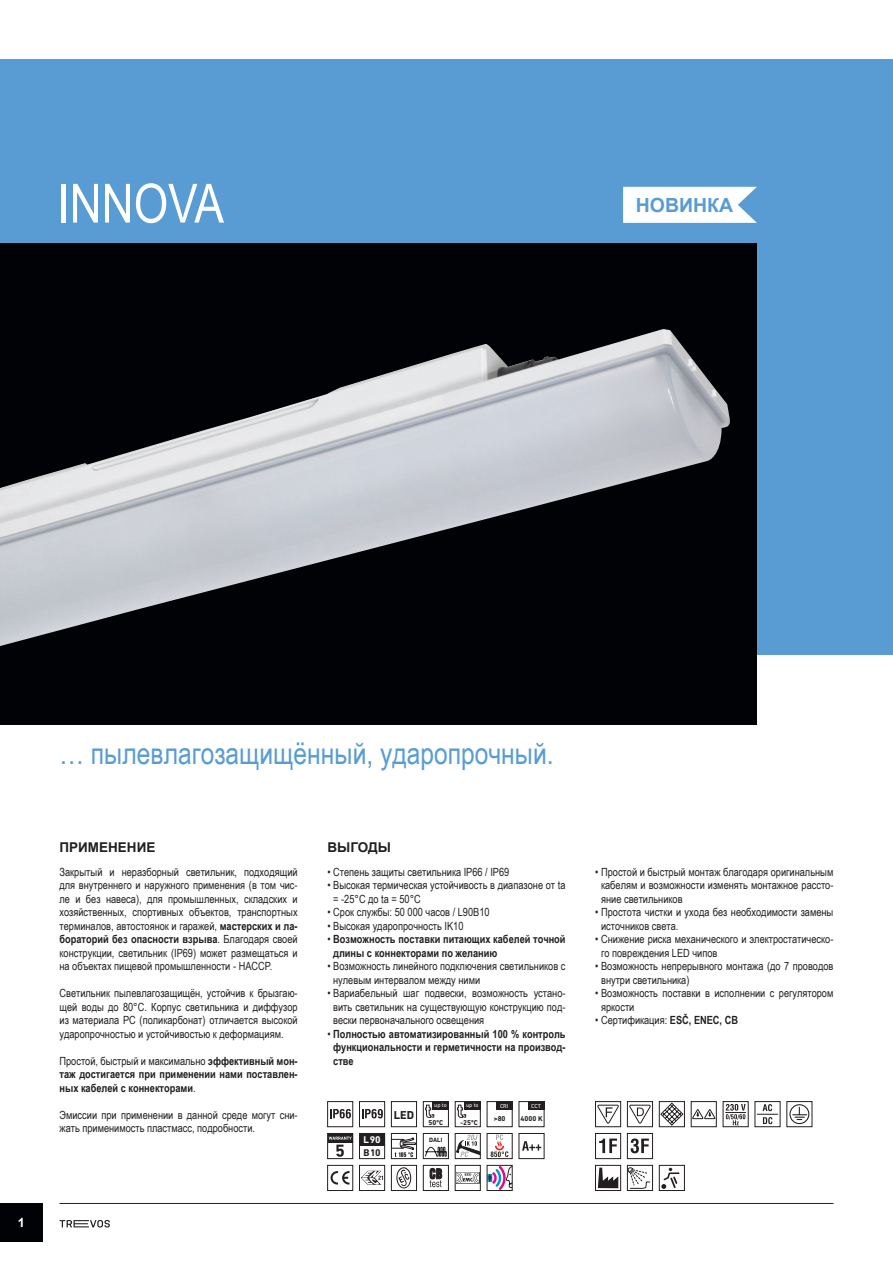
<style>
.page{position:relative;width:893px;height:1263px;background:#fff}
.page>*{position:absolute;margin:0;border:0;box-sizing:border-box;transform-origin:0 0}
.H2_-_UVOD_-_bílá__vy{font:54px "Arial Narrow";color:#fff}
.H3_-_Headliny{font:30px "Arial Narrow";color:#599cd4}
.Novinka_-_úvody{font:700 19.5px "Arial";color:#599cd4}
.H5_-_klasicke_nadpis{font:700 13.5px "Arial";color:#231f20}
.Cislovani{font:700 12.75px "Arial";color:#fff}
.t1{font:700 11.7px "DIN Next LT Pro";color:#231f20}
.Produkt_-_Odrazky{font:11.25px/13.5px "Arial Narrow";color:#231f20}
.Produkt_-_Odstavec_b{font:11.25px/13.5px "Arial Narrow";color:#231f20;text-align:justify}
.Produkt_-_Odrazky-2{font:700 11.25px/13.5px "Arial Narrow";color:#231f20}
.Produkt_-_Odstavec_b-2{font:700 11.25px/13.5px "Arial Narrow";color:#231f20;text-align:justify}
.t2{font:700 9.9px "DIN Next LT Pro";color:#231f20}
.t3{font:700 9.9px "DIN Next LT Pro";color:#fff}
.t4{font:700 7.05px "DIN Next LT Pro";color:#231f20}
.t5{font:700 6.3px "DIN Next LT Pro";color:#231f20}
.t6{font:5.85px "DIN Next LT Pro";color:#fff}
.s1{font-weight:700}
.s2{font-weight:400}
</style>
<div class="page">
<hr style="left:60px;top:1203px;width:773px;height:1px;background:#231f20">
<div style="left:0;top:1203px;width:43px;height:39px;background:#010205"></div>
<svg style="left:60px;top:1220px;width:50px;height:7px"></svg>
<div style="left:0;top:60px;width:893px;height:595px;background:#599cd4"></div>
<svg style="left:457px;top:1135px;width:21px;height:22px"></svg>
<div style="left:455px;top:1133px;width:25px;height:26px;border:1px solid #231f20"></div>
<svg style="left:491px;top:1135px;width:17px;height:22px"></svg>
<div style="left:487px;top:1133px;width:25px;height:26px;border:1px solid #231f20"></div>
<svg style="left:522px;top:1141px;width:19px;height:9px"></svg>
<div style="left:519px;top:1133px;width:25px;height:26px;border:1px solid #231f20"></div>
<svg style="left:597px;top:1104px;width:22px;height:20px"></svg>
<div style="left:595px;top:1101px;width:26px;height:26px;border:1px solid #231f20"></div>
<svg style="left:661px;top:1103px;width:22px;height:22px"></svg>
<div style="left:659px;top:1101px;width:26px;height:26px;border:1px solid #231f20"></div>
<svg style="left:693px;top:1109px;width:21px;height:10px"></svg>
<div style="left:691px;top:1101px;width:25px;height:26px;border:1px solid #231f20"></div>
<svg style="left:726px;top:1104px;width:20px;height:21px"></svg>
<div style="left:723px;top:1101px;width:25px;height:26px;border:1px solid #231f20"></div>
<svg style="left:757px;top:1104px;width:21px;height:20px"></svg>
<div style="left:755px;top:1101px;width:25px;height:26px;border:1px solid #231f20"></div>
<svg style="left:789px;top:1104px;width:21px;height:21px"></svg>
<div style="left:787px;top:1101px;width:25px;height:26px;border:1px solid #231f20"></div>
<svg style="left:597px;top:1176px;width:22px;height:13px"></svg>
<svg style="left:598px;top:1167px;width:20px;height:21px"></svg>
<div style="left:595px;top:1165px;width:26px;height:26px;border:1px solid #231f20"></div>
<svg style="left:629px;top:1167px;width:21px;height:22px"></svg>
<div style="left:627px;top:1165px;width:26px;height:26px;border:1px solid #231f20"></div>
<svg style="left:661px;top:1168px;width:19px;height:21px"></svg>
<div style="left:659px;top:1165px;width:26px;height:26px;border:1px solid #231f20"></div>
<svg style="left:489px;top:1167px;width:21px;height:22px"></svg>
<div style="left:487px;top:1165px;width:25px;height:26px;border:1px solid #231f20"></div>
<svg style="left:631px;top:1138px;width:18px;height:15px"></svg>
<div style="left:627px;top:1133px;width:26px;height:26px;border:1px solid #231f20"></div>
<svg style="left:599px;top:1138px;width:18px;height:15px"></svg>
<div style="left:595px;top:1133px;width:26px;height:26px;border:1px solid #231f20"></div>
<svg style="left:331px;top:1171px;width:18px;height:13px"></svg>
<div style="left:327px;top:1165px;width:26px;height:26px;border:1px solid #231f20"></div>
<svg style="left:361px;top:1171px;width:22px;height:14px"></svg>
<div style="left:359px;top:1165px;width:26px;height:26px;border:1px solid #231f20"></div>
<svg style="left:396px;top:1167px;width:16px;height:21px"></svg>
<div style="left:391px;top:1165px;width:26px;height:26px;border:1px solid #231f20"></div>
<div style="left:391px;top:1101px;width:26px;height:26px;border:1px solid #231f20"></div>
<div style="left:328px;top:1134px;width:25px;height:9px;background:#231f20"></div>
<svg style="left:329px;top:1136px;width:22px;height:21px"></svg>
<div style="left:327px;top:1133px;width:26px;height:26px;border:1px solid #231f20"></div>
<svg style="left:330px;top:1109px;width:21px;height:9px"></svg>
<div style="left:327px;top:1101px;width:26px;height:26px;border:1px solid #231f20"></div>
<svg style="left:362px;top:1109px;width:21px;height:9px"></svg>
<div style="left:359px;top:1101px;width:26px;height:26px;border:1px solid #231f20"></div>
<div style="left:432px;top:1101px;width:16px;height:9px;background:#231f20"></div>
<svg style="left:425px;top:1104px;width:9px;height:14px"></svg>
<div style="left:423px;top:1101px;width:26px;height:26px;border:1px solid #231f20"></div>
<div style="left:464px;top:1101px;width:16px;height:9px;background:#231f20"></div>
<svg style="left:457px;top:1104px;width:9px;height:14px"></svg>
<div style="left:455px;top:1101px;width:25px;height:26px;border:1px solid #231f20"></div>
<div style="left:496px;top:1101px;width:16px;height:9px;background:#231f20"></div>
<div style="left:487px;top:1101px;width:25px;height:26px;border:1px solid #231f20"></div>
<div style="left:528px;top:1101px;width:16px;height:9px;background:#231f20"></div>
<div style="left:519px;top:1101px;width:25px;height:26px;border:1px solid #231f20"></div>
<svg style="left:425px;top:1147px;width:22px;height:10px"></svg>
<div style="left:423px;top:1133px;width:26px;height:26px;border:1px solid #231f20"></div>
<svg style="left:393px;top:1137px;width:22px;height:20px"></svg>
<div style="left:391px;top:1133px;width:26px;height:26px;border:1px solid #231f20"></div>
<svg style="left:430px;top:1168px;width:12px;height:19px"></svg>
<div style="left:423px;top:1165px;width:26px;height:26px;border:1px solid #231f20"></div>
<svg style="left:457px;top:1172px;width:21px;height:12px"></svg>
<div style="left:455px;top:1165px;width:25px;height:26px;border:1px solid #231f20"></div>
<div style="left:359px;top:1133px;width:26px;height:13px;background:#231f20"></div>
<div style="left:359px;top:1133px;width:26px;height:26px;border:1px solid #231f20"></div>
<svg style="left:629px;top:1104px;width:22px;height:20px"></svg>
<div style="left:627px;top:1101px;width:26px;height:26px;border:1px solid #231f20"></div>
<div style="left:0;top:244px;width:757px;height:481px;background:#010205"></div>
<img style="left:0;top:329px;width:730px;height:317px">
<svg style="left:623px;top:187px;width:134px;height:36px;background:#f2f7fb"></svg>
<p class="H2_-_UVOD_-_bílá__vy" style="left:57px;top:164px;width:168px">INNOVA</p>
<p class="Novinka_-_úvody" style="left:636px;top:192px;width:99px">НОВИНКА</p>
<p class="Cislovani" style="left:18px;top:1213px;width:9px">1</p>
<p class="H3_-_Headliny" style="left:60px;top:731px;width:496px">… пылевлагозащищённый, ударопрочный.</p>
<p class="H5_-_klasicke_nadpis" style="left:60px;top:838px;width:97px">ПРИМЕНЕНИЕ</p>
<p class="H5_-_klasicke_nadpis" style="left:327px;top:838px;width:65px">ВЫГОДЫ</p>
<p class="Produkt_-_Odstavec_b" style="left:60px;top:864px;width:240px">Закрытый и неразборный светильник, подходящий для внутреннего и наружного применения (в том чис&shy;ле и без навеса), для промышленных, складских и хозяйственных, спортивных объектов, транспортных терминалов, автостоянок и гаражей, <span class="s1">мастерских и ла&shy;бораторий без опасности взрыва</span>. Благодаря своей конструкции, светильник (IP69) может размещаться и на объектах пищевой промышленности - HACCP.</p>
<p class="Produkt_-_Odstavec_b" style="left:60px;top:986px;width:240px">Светильник пылевлагозащищён, устойчив к брызгаю&shy;щей воды до 80°C. Корпус светильника и диффузор из материала PC (поликарбонат) отличается высокой ударопрочностью и устойчивостью к деформациям.</p>
<p class="Produkt_-_Odstavec_b-2" style="left:60px;top:1053px;width:240px"><span class="s2">Простой, быстрый и максимально</span> эффективный мон&shy;таж достигается при применении нами поставлен&shy;ных кабелей с коннекторами<span class="s2">.</span></p>
<p class="Produkt_-_Odstavec_b" style="left:60px;top:1107px;width:240px">Эмиссии при применении в данной среде могут сни&shy;жать применимость пластмасс, подробности.</p>
<p class="Produkt_-_Odrazky" style="left:327px;top:864px;width:183px">• Степень защиты светильника IP66 / IP69</p>
<p class="Produkt_-_Odrazky" style="left:333px;top:878px;width:234px;text-indent:-6px">• Высокая термическая устойчивость в диапазоне от ta = -25°C до ta = 50°C</p>
<p class="Produkt_-_Odrazky" style="left:327px;top:905px;width:164px">• Срок службы: 50 000 часов / L90B10</p>
<p class="Produkt_-_Odrazky" style="left:327px;top:918px;width:138px">• Высокая ударопрочность IK10</p>
<p class="Produkt_-_Odrazky-2" style="left:333px;top:932px;width:234px;text-indent:-6px"><span class="s2">•</span> Возможность поставки питающих кабелей точной длины с коннекторами по желанию</p>
<p class="Produkt_-_Odrazky" style="left:333px;top:959px;width:234px;text-indent:-6px">• Возможность линейного подключения светильников с нулевым интервалом между ними</p>
<p class="Produkt_-_Odrazky" style="left:333px;top:986px;width:234px;text-align:justify;text-indent:-6px">• Вариабельный шаг подвески, возможность устано&shy;вить светильник на существующую конструкцию под&shy;вески первоначального освещения</p>
<p class="Produkt_-_Odrazky-2" style="left:333px;top:1026px;width:234px;text-align:justify;text-indent:-6px"><span class="s2">•</span> Полностью автоматизированный 100 % контроль функциональности и герметичности на производ&shy;стве</p>
<p class="t3" style="left:364px;top:1134px;width:18px">L90</p>
<p class="t2" style="left:363px;top:1146px;width:19px">B10</p>
<p class="t1" style="left:394px;top:1108px;width:22px">LED</p>
<p class="t6" style="left:434px;top:1102px;width:14px">up to</p>
<p class="t4" style="left:428px;top:1118px;width:16px">50ºC</p>
<p class="t5" style="left:429px;top:1137px;width:15px">DALI</p>
<p class="t6" style="left:466px;top:1102px;width:14px">up to</p>
<p class="t6" style="left:500px;top:1102px;width:10px">CRI</p>
<p class="t4" style="left:494px;top:1114px;width:13px">&gt;80</p>
<p class="t4" style="left:460px;top:1118px;width:19px">-25ºC</p>
<p class="t6" style="left:531px;top:1102px;width:11px">CCT</p>
<p class="t4" style="left:520px;top:1114px;width:24px">4000 K</p>
<p class="Produkt_-_Odrazky" style="left:601px;top:864px;width:234px;text-align:justify;text-indent:-6px">• Простой и быстрый монтаж благодаря оригинальным кабелям и возможности изменять монтажное рассто&shy;яние светильников</p>
<p class="Produkt_-_Odrazky" style="left:601px;top:905px;width:234px;text-indent:-6px">• Простота чистки и ухода без необходимости замены источников света.</p>
<p class="Produkt_-_Odrazky" style="left:601px;top:932px;width:234px;text-indent:-6px">• Снижение риска механического и электростатическо&shy;го повреждения LED чипов</p>
<p class="Produkt_-_Odrazky" style="left:601px;top:959px;width:234px;text-indent:-6px">• Возможность непрерывного монтажа (до 7 проводов внутри светильника)</p>
<p class="Produkt_-_Odrazky" style="left:601px;top:986px;width:234px;text-indent:-6px">• Возможность поставки в исполнении с регулятором яркости</p>
<p class="Produkt_-_Odrazky" style="left:595px;top:1013px;width:144px">• Сертификация: <span class="s1">ESČ, ENEC, CB</span></p>
</div>
